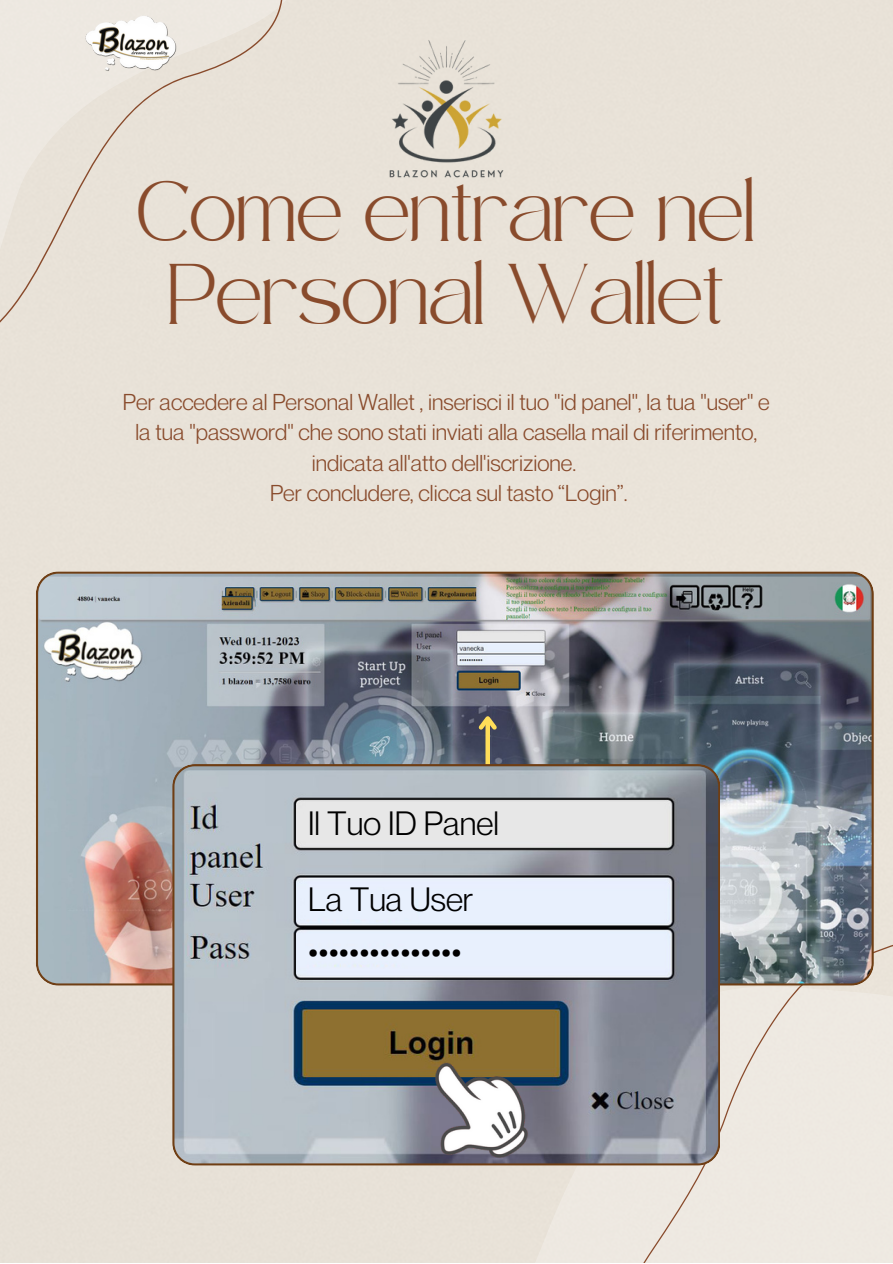
<style>
.page{position:relative;width:893px;height:1264px;background:#fff}
.page>*{position:absolute;margin:0;border:0;box-sizing:border-box;transform-origin:0 0}
.t1{font:42px/83.2px "Safira March";color:#894b2c;text-align:center}
.t2{font:40.5px "Neue Montreal";color:#000}
.t3{font:33px "Neue Montreal";color:#000}
.t4{font:22.5px/30.3px "Neue Montreal";color:#894b2c;text-align:center}
</style>
<div class="page">
<div style="left:0;top:0;width:892px;height:1262px;background:#e9e2d8"></div>
<div style="left:290px;top:0;width:61px;height:352px;background:#e8e2d8"></div>
<svg style="left:0;top:0;width:290px;height:352px;background:#e8e2d8"></svg>
<div style="left:400px;top:858px;width:492px;height:404px;background:#e8e2d8"></div>
<svg style="left:516px;top:888px;width:376px;height:374px;background:#ece7df"></svg>
<img style="left:36px;top:571px;width:837px;height:414px">
<img style="left:75px;top:12px;width:106px;height:63px">
<img style="left:370px;top:32px;width:152px;height:152px">
<div style="left:485px;top:718px;width:5px;height:85px;background:#ffde59"></div>
<svg style="left:474px;top:711px;width:26px;height:22px"></svg>
<svg style="left:172px;top:764px;width:548px;height:401px;background:#a8acb0"></svg>
<img style="left:415px;top:1046px;width:118px;height:114px">
<p class="t1" style="left:137px;top:185px;width:619px">Come entrare nel<br>Personal Wallet</p>
<p class="t4" style="left:123px;top:386px;width:648px">Per accedere al Personal Wallet , inserisci il tuo "id panel", la tua "user" e la tua "password" che sono stati inviati alla casella mail di riferimento, indicata all'atto dell'iscrizione.</p>
<p class="t4" style="left:270px;top:477px;width:359px">Per concludere, clicca sul tasto “Login”.</p>
<p class="t3" style="left:308px;top:802px;width:192px">Il Tuo ID Panel</p>
<p class="t3" style="left:308px;top:879px;width:167px">La Tua User</p>
<p class="t2" style="left:308px;top:926px;width:155px">•••••••••••••••</p>
</div>
